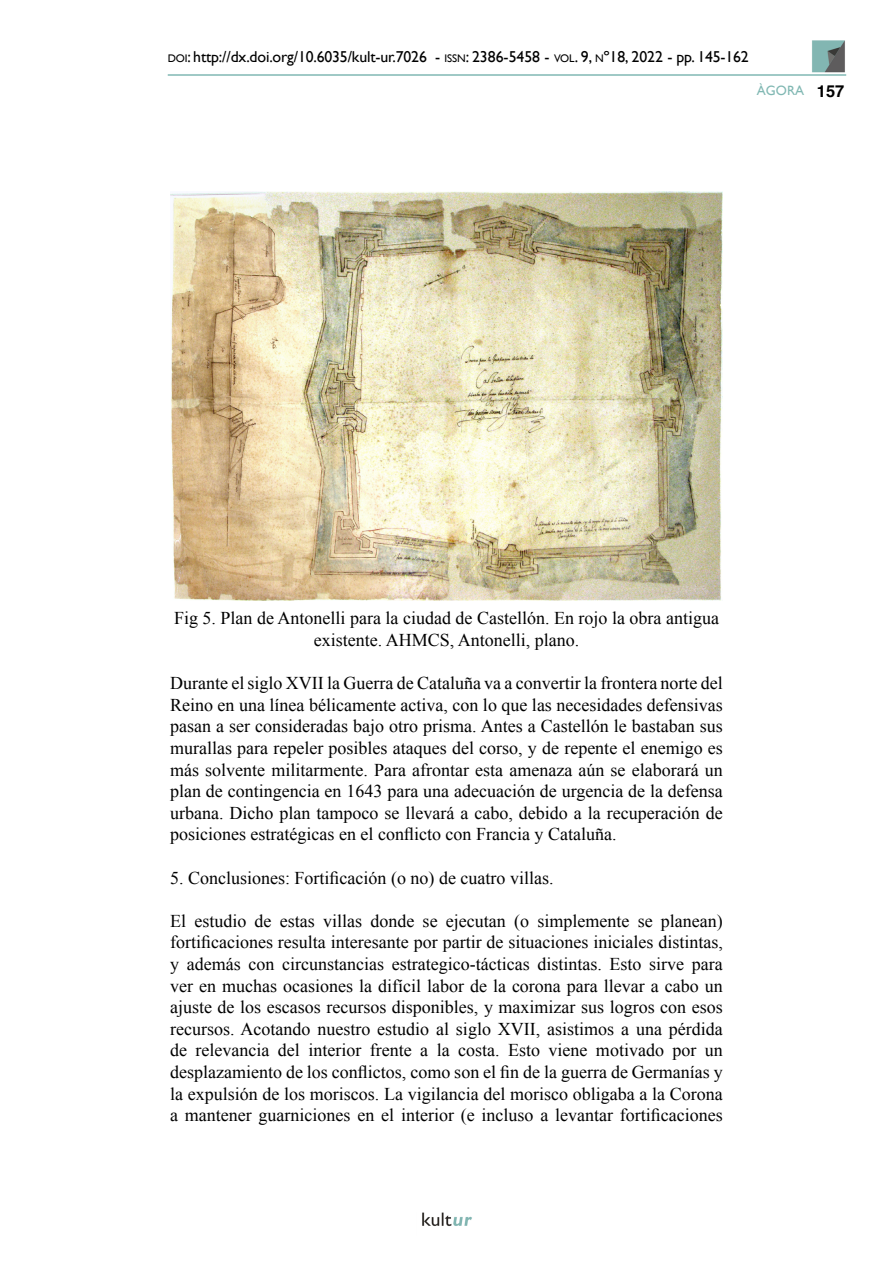
<style>
.page{position:relative;width:893px;height:1263px;background:#fff}
.page>*{position:absolute;margin:0;border:0;box-sizing:border-box;transform-origin:0 0}
.Pie_de_Figura{font:18px/21.6px "Times New Roman";color:#000;text-align:justify}
.Título_nivel_1{font:18px "Times New Roman";color:#000}
.t1{font:15.75px "Gill Sans";letter-spacing:-.01em;color:#000}
.t2{font:13.5px "Gill Sans";color:#81b8b3}
.s1{font-size:10.95px}
.s2{font-style:inherit}
.s3{font-family:"Helvetica";font-weight:700;font-size:16.5px;color:#000}
</style>
<div class="page">
<img style="left:422px;top:1212px;width:50px;height:14px">
<img style="left:812px;top:40px;width:33px;height:33px">
<hr style="left:168px;top:74px;width:678px;height:2px;background:#81b8b3">
<img style="left:170px;top:191px;width:553px;height:410px">
<p class="t1" style="left:168px;top:47px;width:582px"><span class="s1">DOI</span>: http://dx.doi.org/10.6035/kult-ur.7026 - <span class="s1">ISSN</span>: 2386-5458 - <span class="s1">VOL</span><span class="s2">. 9,</span> <span class="s1">N</span><span class="s2">º18, 2022 -</span> pp. <span class="s2">145-162</span></p>
<p class="t2" style="left:757px;top:83px;width:89px">ÀGORA <span class="s3">157</span></p>
<p class="Pie_de_Figura" style="left:174px;top:607px;width:546px;text-align:center">Fig 5. Plan de Antonelli para la ciudad de Castellón. En rojo la obra antigua existente. AHMCS, Antonelli, plano.</p>
<p class="Pie_de_Figura" style="left:170px;top:672px;width:554px">Durante el siglo XVII la Guerra de Cataluña va a convertir la frontera norte del Reino en una línea bélicamente activa, con lo que las necesidades defensivas pasan a ser consideradas bajo otro prisma. Antes a Castellón le bastaban sus murallas para repeler posibles ataques del corso, y de repente el enemigo es más solvente militarmente. Para afrontar esta amenaza aún se elaborará un plan de contingencia en 1643 para una adecuación de urgencia de la defensa urbana. Dicho plan tampoco se llevará a cabo, debido a la recuperación de posiciones estratégicas en el conflicto con Francia y Cataluña.</p>
<p class="Título_nivel_1" style="left:170px;top:865px;width:385px">5. Conclusiones: Fortificación (o no) de cuatro villas.</p>
<p class="Pie_de_Figura" style="left:170px;top:910px;width:554px">El estudio de estas villas donde se ejecutan (o simplemente se planean) fortificaciones resulta interesante por partir de situaciones iniciales distintas, y además con circunstancias estrategico-tácticas distintas. Esto sirve para ver en muchas ocasiones la difícil labor de la corona para llevar a cabo un ajuste de los escasos recursos disponibles, y maximizar sus logros con esos recursos. Acotando nuestro estudio al siglo XVII, asistimos a una pérdida de relevancia del interior frente a la costa. Esto viene motivado por un desplazamiento de los conflictos, como son el fin de la guerra de Germanías y la expulsión de los moriscos. La vigilancia del morisco obligaba a la Corona a mantener guarniciones en el interior (e incluso a levantar fortificaciones</p>
</div>
